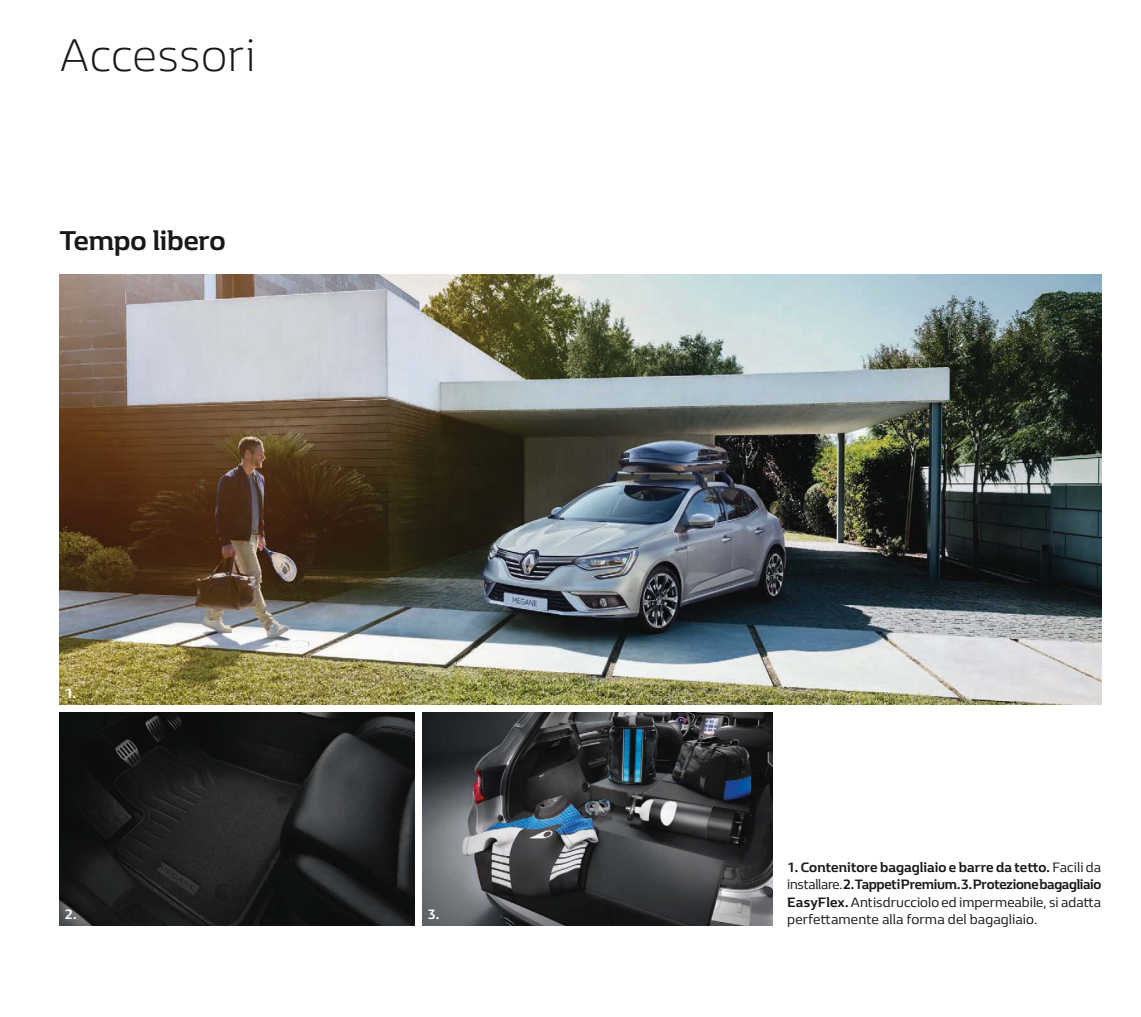
<style>
.page{position:relative;width:1141px;height:1017px;background:#fff}
.page>*{position:absolute;margin:0;border:0;box-sizing:border-box;transform-origin:0 0}
.t1{font:300 47.25px "Renault Life";letter-spacing:.005em;color:#181917}
.t2{font:700 28px "Renault Life";letter-spacing:-.005em;color:#181917}
.t3{font:14px/17.5px "Renault Life";letter-spacing:.005em;color:#181917;text-align:justify}
.t4{font:700 14px "Renault Life";color:#fff}
.s1{font-weight:700}
</style>
<div class="page">
<img style="left:60px;top:275px;width:1041px;height:430px">
<img style="left:422px;top:712px;width:350px;height:213px">
<img style="left:60px;top:712px;width:355px;height:213px">
<h1 class="t1" style="left:60px;top:38px;width:198px">Accessori</h1>
<h2 class="t2" style="left:60px;top:230px;width:168px">Tempo libero</h2>
<p class="t4" style="left:65px;top:688px;width:13px">1.</p>
<p class="t4" style="left:65px;top:909px;width:13px">2.</p>
<p class="t4" style="left:428px;top:909px;width:13px">3.</p>
<p class="t3" style="left:787px;top:860px;width:316px"><span class="s1">1. Contenitore bagagliaio e barre da tetto.</span> Facili da installare. <span class="s1">2. Tappeti Premium. 3. Protezione bagagliaio EasyFlex.</span> Antisdrucciolo ed impermeabile, si adatta perfettamente alla forma del bagagliaio.</p>
</div>
